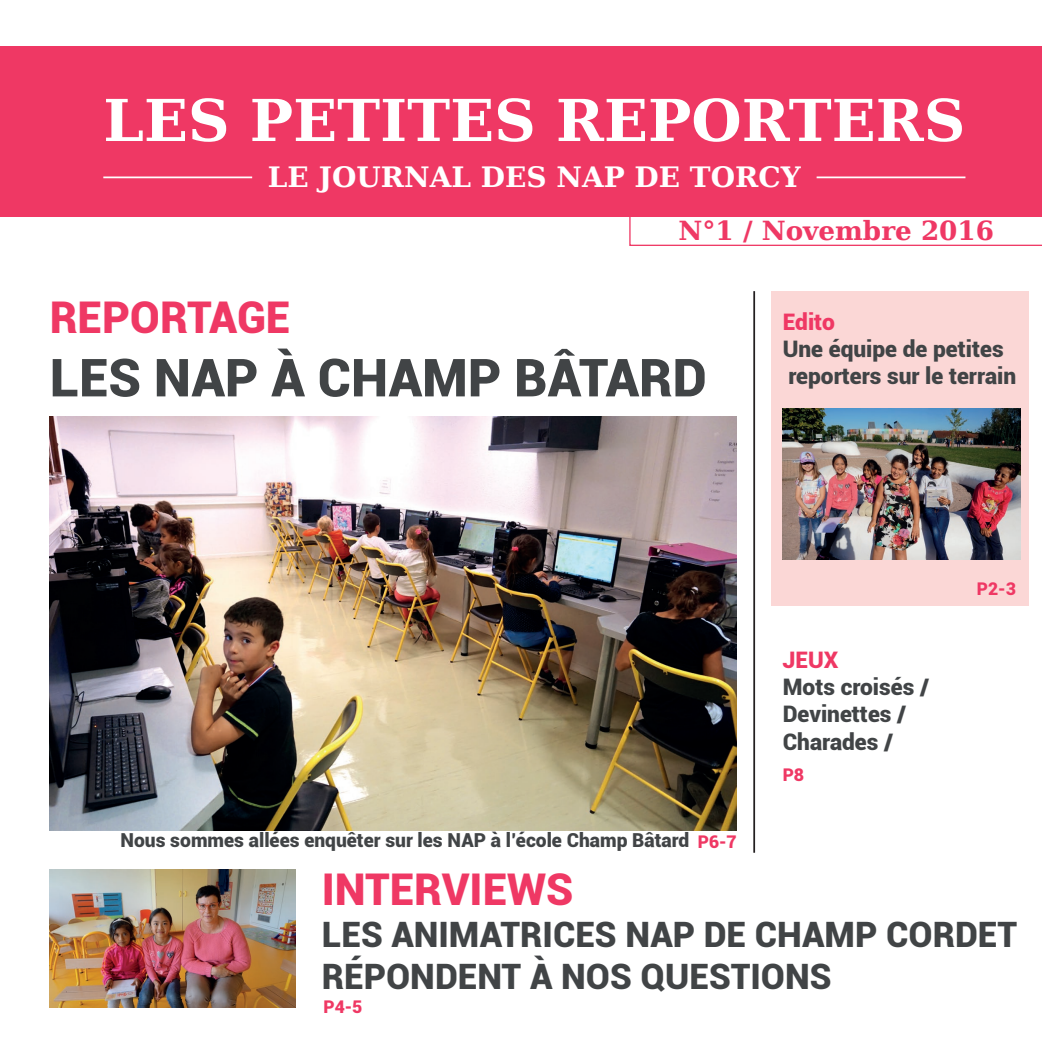
<style>
.page{position:relative;width:1042px;height:1042px;background:#fff}
.page>*{position:absolute;margin:0;border:0;box-sizing:border-box;transform-origin:0 0}
.t1{font:700 57.75px "DejaVu Serif";color:#fff}
.t2{font:900 52.5px "Roboto";color:#414446}
.t3{font:900 43.75px "Roboto";color:#ef3864}
.t4{font:900 35px/42px "Roboto";color:#414446}
.t5{font:700 28px "DejaVu Serif";color:#fff}
.t6{font:700 26.25px "DejaVu Serif";color:#ef3864}
.t7{font:900 22.75px "Roboto";color:#414446}
.t8{font:900 22.75px "Roboto";color:#ef3864}
.t9{font:900 19.25px "Roboto";color:#414446}
.t10{font:900 17.5px "Roboto";color:#ef3864}
.s1{font-size:17.5px;color:#ef3864}
</style>
<div class="page">
<div style="left:771px;top:291px;width:257px;height:314px;background:#fbd7d6"></div>
<div style="left:0;top:46px;width:1042px;height:171px;background:#ef3864"></div>
<hr style="left:103px;top:176px;width:149px;height:2px;background:#fff">
<hr style="left:816px;top:176px;width:149px;height:2px;background:#fff">
<svg style="left:629px;top:217px;width:413px;height:29px"></svg>
<img style="left:50px;top:417px;width:687px;height:413px">
<hr style="left:753px;top:291px;width:2px;height:562px;background:#231f20">
<img style="left:783px;top:409px;width:238px;height:150px">
<img style="left:50px;top:869px;width:245px;height:138px">
<p class="t1" style="left:103px;top:75px;width:863px">LES PETITES REPORTERS</p>
<p class="t5" style="left:268px;top:155px;width:534px">LE JOURNAL DES NAP DE TORCY</p>
<p class="t6" style="left:678px;top:210px;width:317px">N°1 / Novembre 2016</p>
<p class="t3" style="left:50px;top:287px;width:242px">REPORTAGE</p>
<p class="t2" style="left:50px;top:340px;width:658px">LES NAP À CHAMP BÂTARD</p>
<p class="t8" style="left:783px;top:305px;width:54px">Edito</p>
<p class="t7" style="left:783px;top:333px;width:222px">Une équipe de petites</p>
<p class="t7" style="left:788px;top:360px;width:229px">reporters sur le terrain</p>
<p class="t9" style="left:120px;top:827px;width:618px">Nous sommes allées enquêter sur les NAP à l’école Champ Bâtard <span class="s1">P6-7</span></p>
<p class="t8" style="left:783px;top:643px;width:57px">JEUX</p>
<p class="t7" style="left:783px;top:671px;width:148px">Mots croisés /</p>
<p class="t7" style="left:783px;top:698px;width:125px">Devinettes /</p>
<p class="t7" style="left:783px;top:725px;width:112px">Charades /</p>
<p class="t10" style="left:783px;top:762px;width:23px">P8</p>
<p class="t10" style="left:977px;top:576px;width:40px">P2-3</p>
<p class="t3" style="left:322px;top:858px;width:253px">INTERVIEWS</p>
<p class="t4" style="left:322px;top:912px;width:697px">LES ANIMATRICES NAP DE CHAMP CORDET<br>RÉPONDENT À NOS QUESTIONS</p>
<p class="t10" style="left:323px;top:995px;width:40px">P4-5</p>
</div>
